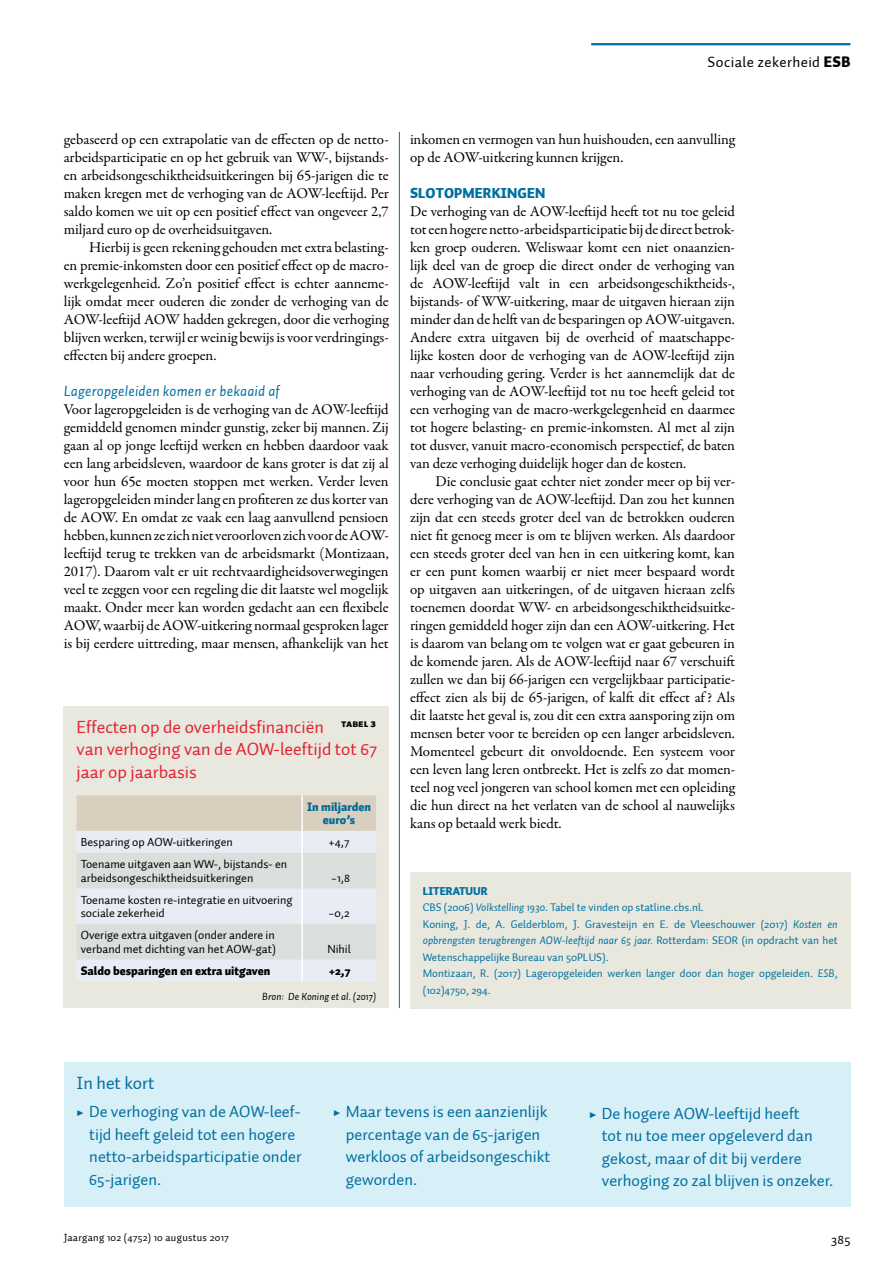
<style>
.page{position:relative;width:893px;height:1263px;background:#fff}
.page>*{position:absolute;margin:0;border:0;box-sizing:border-box;transform-origin:0 0}
.t1{font:18px/22.5px "Auto 1";color:#e42231}
.t2{font:18px "Auto 1";color:#006f9f}
.t3{font:16.5px/22.5px "Auto 1";color:#006f9f}
.t4{font:15px/18px "Garamond Premr Pro";letter-spacing:-.005em;color:#000}
.t5{font:15px "Auto 1";letter-spacing:.025em;color:#000}
.t6{font:900 14.25px "Auto 1";letter-spacing:.01em;color:#006f9f}
.t7{font:13.5px "Auto 1";color:#000}
.t8{font:12px/13.5px "Auto 1";color:#000}
.t9{font:900 12px "Auto 1";color:#000}
.t10{font:900 12px/13.5px "Auto 1";color:#006b98;text-align:center}
.t11{font:11.25px/16.5px "Auto 1";color:#00719f}
.t12{font:10.5px "Auto 1";letter-spacing:.025em;color:#000}
.t13{font:italic 10.5px "Auto 1";color:#000}
.t14{font:10.5px "Auto 1 Black Sm Cp";color:#000}
.s1{font-weight:900}
.s2{font-family:"Auto 1";font-style:italic;color:#006f9f}
.s3{font-style:italic}
.s4{font-family:"Garamond Premr Pro";font-weight:700}
</style>
<div class="page">
<hr style="left:591px;top:43px;width:259px;height:2px;background:#006f9f">
<div style="left:410px;top:872px;width:440px;height:136px;background:#e9e8df"></div>
<div style="left:64px;top:1062px;width:786px;height:144px;background:#d7eff6"></div>
<div style="left:64px;top:706px;width:325px;height:302px;background:#e9e8df"></div>
<hr style="left:399px;top:132px;width:1px;height:876px;background:#006f9f">
<svg style="left:77px;top:795px;width:299px;height:186px"></svg>
<hr style="left:301px;top:795px;width:2px;height:36px;background:#fff">
<hr style="left:301px;top:831px;width:2px;height:22px;background:#fff">
<hr style="left:301px;top:853px;width:2px;height:35px;background:#fff">
<hr style="left:301px;top:888px;width:2px;height:36px;background:#fff">
<hr style="left:301px;top:924px;width:2px;height:35px;background:#fff">
<hr style="left:301px;top:959px;width:2px;height:22px;background:#fff">
<p class="t5" style="left:708px;top:53px;width:144px">Sociale zekerheid <span class="s1">ESB</span></p>
<p class="t4" style="left:64px;top:131px;width:325px">gebaseerd op een extrapolatie van de effecten op de netto-</p>
<p class="t4" style="left:64px;top:149px;width:325px">arbeidsparticipatie en op het gebruik van WW-, bijstands-</p>
<p class="t4" style="left:64px;top:167px;width:326px">en arbeidsongeschiktheidsuitkeringen bij 65-jarigen die te</p>
<p class="t4" style="left:64px;top:185px;width:326px">maken kregen met de verhoging van de AOW-leeftijd. Per</p>
<p class="t4" style="left:64px;top:203px;width:326px">saldo komen we uit op een positief effect van ongeveer 2,7</p>
<p class="t4" style="left:64px;top:221px;width:210px">miljard euro op de overheidsuitgaven.</p>
<p class="t4" style="left:89px;top:239px;width:300px">Hierbij is geen rekening gehouden met extra belasting-</p>
<p class="t4" style="left:64px;top:257px;width:325px">en premie-inkomsten door een positief effect op de macro-</p>
<p class="t4" style="left:64px;top:275px;width:326px">werkgelegenheid. Zo’n positief effect is echter aanneme-</p>
<p class="t4" style="left:64px;top:293px;width:327px">lijk omdat meer ouderen die zonder de verhoging van de</p>
<p class="t4" style="left:64px;top:311px;width:326px">AOW-leeftijd AOW hadden gekregen, door die verhoging</p>
<p class="t4" style="left:64px;top:329px;width:326px">blijven werken, terwijl er weinig bewijs is voor verdringings-</p>
<p class="t4" style="left:64px;top:347px;width:154px">effecten bij andere groepen.</p>
<p class="t4" style="left:64px;top:383px;width:327px"><span class="s2">Lageropgeleiden komen er bekaaid af<br></span>Voor lageropgeleiden is de verhoging van de AOW-leeftijd gemiddeld genomen minder gunstig, zeker bij mannen. Zij gaan al op jonge leeftijd werken en hebben daardoor vaak een lang arbeidsleven, waardoor de kans groter is dat zij al voor hun 65e moeten stoppen met werken. Verder leven lageropgeleiden minder lang en profiteren ze dus korter van de AOW. En omdat ze vaak een laag aanvullend pensioen hebben, kunnen ze zich niet veroorloven zich voor de AOW&shy;leeftijd terug te trekken van de arbeidsmarkt (Montizaan, 2017). Daarom valt er uit rechtvaardigheidsoverwegingen veel te zeggen voor een regeling die dit laatste wel mogelijk maakt. Onder meer kan worden gedacht aan een flexibele AOW, waarbij de AOW-uitkering normaal gesproken lager is bij eerdere uittreding, maar mensen, afhankelijk van het</p>
<p class="t1" style="left:77px;top:716px;width:302px">Effecten op de overheidsfinanciën<br>van verhoging van de AOW-leeftijd tot 67 jaar op jaarbasis</p>
<p class="t14" style="left:341px;top:717px;width:36px">TABEL 3</p>
<p class="t10" style="left:307px;top:800px;width:65px">In miljarden euro’s</p>
<p class="t8" style="left:81px;top:836px;width:154px">Besparing op AOW-uitkeringen</p>
<p class="t8" style="left:329px;top:836px;width:22px">+4,7</p>
<p class="t8" style="left:81px;top:858px;width:208px">Toename uitgaven aan WW-, bijstands- en arbeidsongeschiktheidsuitkeringen</p>
<p class="t8" style="left:331px;top:871px;width:20px">−1,8</p>
<p class="t8" style="left:81px;top:893px;width:213px">Toename kosten re-integratie en uitvoering sociale zekerheid</p>
<p class="t8" style="left:81px;top:929px;width:196px">Overige extra uitgaven (onder andere in verband met dichting van het AOW-gat)</p>
<p class="t8" style="left:329px;top:907px;width:23px">−0,2</p>
<p class="t8" style="left:327px;top:942px;width:25px">Nihil</p>
<p class="t9" style="left:81px;top:963px;width:191px">Saldo besparingen en extra uitgaven</p>
<p class="t9" style="left:329px;top:963px;width:23px">+2,7</p>
<p class="t13" style="left:262px;top:989px;width:115px">Bron: De Koning et al. (2017)</p>
<p class="t4" style="left:410px;top:131px;width:327px">inkomen en vermogen van hun huishouden, een aanvulling op de AOW-uitkering kunnen krijgen.</p>
<p class="t6" style="left:410px;top:184px;width:137px">SLOTOPMERKINGEN</p>
<p class="t4" style="left:410px;top:203px;width:326px">De verhoging van de AOW-leeftijd heeft tot nu toe geleid</p>
<p class="t4" style="left:410px;top:221px;width:326px">tot een hogere netto-arbeidsparticipatie bij de direct betrok-</p>
<p class="t4" style="left:410px;top:239px;width:326px">ken groep ouderen. Weliswaar komt een niet onaanzien-</p>
<p class="t4" style="left:410px;top:257px;width:327px">lijk deel van de groep die direct onder de verhoging van</p>
<p class="t4" style="left:410px;top:275px;width:326px">de AOW-leeftijd valt in een arbeidsongeschiktheids-,</p>
<p class="t4" style="left:410px;top:293px;width:326px">bijstands- of WW-uitkering, maar de uitgaven hieraan zijn</p>
<p class="t4" style="left:410px;top:311px;width:326px">minder dan de helft van de besparingen op AOW-uitgaven.</p>
<p class="t4" style="left:410px;top:329px;width:326px">Andere extra uitgaven bij de overheid of maatschappe-</p>
<p class="t4" style="left:410px;top:347px;width:326px">lijke kosten door de verhoging van de AOW-leeftijd zijn</p>
<p class="t4" style="left:410px;top:365px;width:326px">naar verhouding gering. Verder is het aannemelijk dat de</p>
<p class="t4" style="left:410px;top:383px;width:326px">verhoging van de AOW-leeftijd tot nu toe heeft geleid tot</p>
<p class="t4" style="left:410px;top:401px;width:326px">een verhoging van de macro-werkgelegenheid en daarmee</p>
<p class="t4" style="left:410px;top:419px;width:326px">tot hogere belasting- en premie-inkomsten. Al met al zijn</p>
<p class="t4" style="left:410px;top:437px;width:326px">tot dusver, vanuit macro-economisch perspectief, de baten</p>
<p class="t4" style="left:410px;top:455px;width:278px">van deze verhoging duidelijk hoger dan de kosten.</p>
<p class="t4" style="left:436px;top:473px;width:301px">Die conclusie gaat echter niet zonder meer op bij ver-</p>
<p class="t4" style="left:410px;top:491px;width:326px">dere verhoging van de AOW-leeftijd. Dan zou het kunnen</p>
<p class="t4" style="left:410px;top:509px;width:326px">zijn dat een steeds groter deel van de betrokken ouderen</p>
<p class="t4" style="left:410px;top:527px;width:326px">niet fit genoeg meer is om te blijven werken. Als daardoor</p>
<p class="t4" style="left:410px;top:545px;width:327px">een steeds groter deel van hen in een uitkering komt, kan</p>
<p class="t4" style="left:410px;top:563px;width:326px">er een punt komen waarbij er niet meer bespaard wordt</p>
<p class="t4" style="left:410px;top:581px;width:326px">op uitgaven aan uitkeringen, of de uitgaven hieraan zelfs</p>
<p class="t4" style="left:410px;top:599px;width:326px">toenemen doordat WW- en arbeidsongeschiktheidsuitke-</p>
<p class="t4" style="left:410px;top:617px;width:326px">ringen gemiddeld hoger zijn dan een AOW-uitkering. Het</p>
<p class="t4" style="left:410px;top:635px;width:326px">is daarom van belang om te volgen wat er gaat gebeuren in</p>
<p class="t4" style="left:410px;top:653px;width:326px">de komende jaren. Als de AOW-leeftijd naar 67 verschuift</p>
<p class="t4" style="left:410px;top:671px;width:325px">zullen we dan bij 66-jarigen een vergelijkbaar participatie-</p>
<p class="t4" style="left:410px;top:689px;width:326px">effect zien als bij de 65-jarigen, of kalft dit effect af ? Als</p>
<p class="t4" style="left:410px;top:707px;width:327px">dit laatste het geval is, zou dit een extra aansporing zijn om</p>
<p class="t4" style="left:410px;top:725px;width:326px">mensen beter voor te bereiden op een langer arbeidsleven.</p>
<p class="t4" style="left:410px;top:743px;width:326px">Momenteel gebeurt dit onvoldoende. Een systeem voor</p>
<p class="t4" style="left:410px;top:761px;width:326px">een leven lang leren ontbreekt. Het is zelfs zo dat momen-</p>
<p class="t4" style="left:410px;top:779px;width:327px">teel nog veel jongeren van school komen met een opleiding</p>
<p class="t4" style="left:410px;top:797px;width:326px">die hun direct na het verlaten van de school al nauwelijks</p>
<p class="t4" style="left:410px;top:815px;width:153px">kans op betaald werk biedt.</p>
<p class="t11" style="left:423px;top:883px;width:416px"><span class="s1">LITERATUUR<br></span>CBS (2006) <span class="s3">Volkstelling 1930</span>. Tabel te vinden op statline.cbs.nl.<br>Koning, J. de, A. Gelderblom, J. Gravesteijn en E. de Vleeschouwer (2017) <span class="s3">Kosten en opbrengsten terugbrengen AOW-leeftijd naar 65 jaar.</span> Rotterdam: SEOR (in opdracht van het Wetenschappelijke Bureau van 50PLUS).<br>Montizaan, R. (2017) Lageropgeleiden werken langer door dan hoger opgeleiden. <span class="s3">ESB</span>, (102)4750, 294.</p>
<p class="t2" style="left:77px;top:1071px;width:80px">In het kort</p>
<p class="t3" style="left:89px;top:1101px;width:214px;text-indent:-13px"><span class="s4">▶</span> De verhoging van de AOW-leef&shy;tijd heeft geleid tot een hogere netto-arbeidsparticipatie onder<br>65-jarigen.</p>
<p class="t3" style="left:346px;top:1101px;width:206px;text-indent:-13px"><span class="s4">▶</span> Maar tevens is een aanzienlijk percentage van de 65-jarigen werkloos of arbeidsongeschikt geworden.</p>
<p class="t3" style="left:602px;top:1102px;width:233px;text-indent:-13px"><span class="s4">▶</span> De hogere AOW-leeftijd heeft<br>tot nu toe meer opgeleverd dan gekost, maar of dit bij verdere verhoging zo zal blijven is onzeker.</p>
<p class="t12" style="left:64px;top:1231px;width:167px">Jaargang 102 (4752) 10 augustus 2017</p>
<p class="t7" style="left:831px;top:1231px;width:21px">385</p>
</div>
